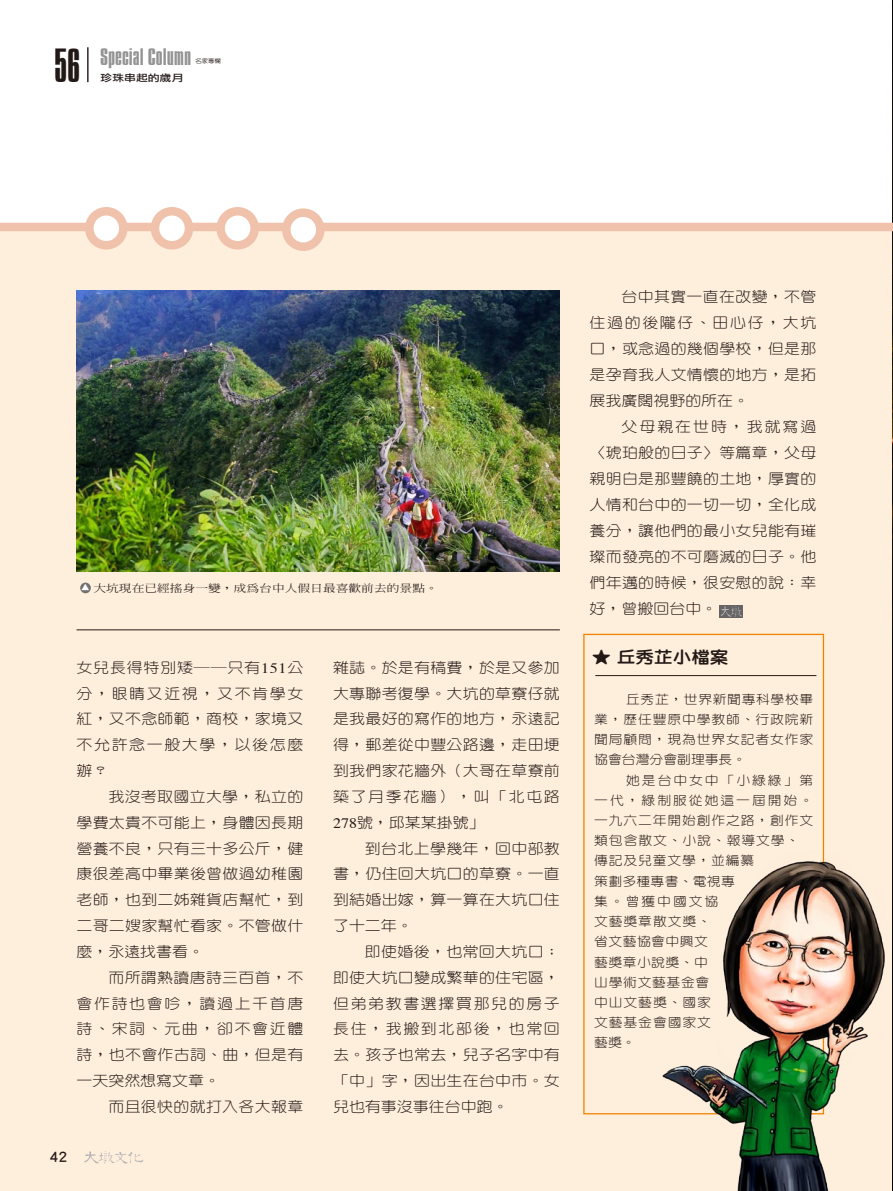
<style>
.page{position:relative;width:893px;height:1191px;background:#fff}
.page>*{position:absolute;margin:0;border:0;box-sizing:border-box;transform-origin:0 0}
.t1{font:300 20.55px "C029";color:#949495;scale:1.25 1}
.t2{font:16.8px "DFPG Yuan MXB MP BF";color:#221815;scale:1.11 1}
.t3{font:300 14.4px/25.8px "Yen Round";letter-spacing:.015em;color:#221815;text-align:justify;scale:1.11 1}
.t4{font:13.8px "Li Hei Pro";color:#221815}
.t5{font:300 12.45px/20.2px "Yen Round";letter-spacing:.06em;color:#221815;text-align:justify;scale:1.11 1}
.t6{font:500 10.2px "Inn Ming";color:#221815;scale:1.25 1}
.t7{font:9.6px "Li Gothic Med";color:#221815;scale:1.22 1}
.t8{font:500 5.7px "Yen Round";color:#221815;scale:1.11 1}
.s1{font-size:41.25px;color:#221815}
.s2{font-family:"Times";font-weight:400}
</style>
<div class="page">
<div style="left:0;top:227px;width:893px;height:964px;background:#feeedc"></div>
<img style="left:892px;top:0;width:1px;height:840px">
<div style="left:0;top:223px;width:893px;height:8px;background:#f1c2ab"></div>
<div style="left:286px;top:213px;width:34px;height:34px;background:#fff;border-radius:50%"></div>
<div style="left:282px;top:208px;width:43px;height:43px;border:9px solid #f1c2ab;border-radius:50%"></div>
<div style="left:221px;top:211px;width:34px;height:34px;background:#fff;border-radius:50%"></div>
<div style="left:216px;top:207px;width:43px;height:42px;border:9px solid #f1c2ab;border-radius:50%"></div>
<div style="left:155px;top:211px;width:34px;height:34px;background:#fff;border-radius:50%"></div>
<div style="left:151px;top:207px;width:42px;height:42px;border:9px solid #f1c2ab;border-radius:50%"></div>
<div style="left:89px;top:211px;width:34px;height:34px;background:#fff;border-radius:50%"></div>
<div style="left:85px;top:207px;width:43px;height:42px;border:9px solid #f1c2ab;border-radius:50%"></div>
<img style="left:77px;top:290px;width:483px;height:281px">
<div style="left:80px;top:582px;width:11px;height:11px;background:#727172;border-radius:50%"></div>
<hr style="left:77px;top:629px;width:483px;height:1px;background:#221815">
<hr style="left:595px;top:675px;width:221px;height:1px;background:#221815">
<hr style="left:87px;top:47px;width:2px;height:35px;background:#221815">
<svg style="left:84px;top:1151px;width:59px;height:12px"></svg>
<div style="left:720px;top:605px;width:23px;height:13px;background:#666464"></div>
<svg style="left:721px;top:606px;width:21px;height:11px"></svg>
<img style="left:641px;top:840px;width:252px;height:351px">
<h1 class="t1" style="left:54px;top:45px;width:111px"><span class="s1">56</span> Special Column</h1>
<p class="t8" style="left:196px;top:58px;width:24px">名家專欄</p>
<p class="t7" style="left:101px;top:73px;width:69px">珍珠串起的歲月</p>
<p class="t6" style="left:81px;top:583px;width:287px"><sup>▲</sup> 大坑現在已經搖身一變，成為台中人假日最喜歡前去的景點。</p>
<p class="t3" style="left:77px;top:654px;width:206px">女兒長得特別矮──只有<span class="s2">151</span>公分，眼睛又近視，又不肯學女紅，又不念師範，商校，家境又不允許念一般大學，以後怎麼辦？</p>
<p class="t3" style="left:77px;top:783px;width:206px;text-indent:32px">我沒考取國立大學，私立的學費太貴不可能上，身體因長期營養不良，只有三十多公斤，健康很差高中畢業後曾做過幼稚園老師，也到二姊雜貨店幫忙，到二哥二嫂家幫忙看家。不管做什麼，永遠找書看。</p>
<p class="t3" style="left:77px;top:964px;width:206px;text-indent:32px">而所謂熟讀唐詩三百首，不會作詩也會吟，讀過上千首唐詩、宋詞、元曲，卻不會近體詩，也不會作古詞、曲，但是有一天突然想寫文章。</p>
<p class="t3" style="left:108px;top:1093px;width:177px">而且很快的就打入各大報章</p>
<p class="t4" style="left:49px;top:1150px;width:19px">42</p>
<p class="t3" style="left:333px;top:654px;width:206px">雜誌。於是有稿費，於是又參加大專聯考復學。大坑的草寮仔就是我最好的寫作的地方，永遠記得，郵差從中豐公路邊，走田埂到我們家花牆外（大哥在草寮前築了月季花牆），叫「北屯路<span class="s2">278</span>號，邱某某掛號」</p>
<p class="t3" style="left:333px;top:835px;width:206px;text-indent:32px">到台北上學幾年，回中部教書，仍住回大坑口的草寮。一直到結婚出嫁，算一算在大坑口住了十二年。</p>
<p class="t3" style="left:333px;top:938px;width:206px;text-indent:32px">即使婚後，也常回大坑口；即使大坑口變成繁華的住宅區，但弟弟教書選擇買那兒的房子長住，我搬到北部後，也常回去。孩子也常去，兒子名字中有「中」字，因出生在台中市。女兒也有事沒事往台中跑。</p>
<p class="t3" style="left:590px;top:283px;width:206px;text-indent:32px">台中其實一直在改變，不管住過的後隴仔、田心仔，大坑口，或念過的幾個學校，但是那是孕育我人文情懷的地方，是拓展我廣闊視野的所在。</p>
<p class="t3" style="left:590px;top:413px;width:206px;text-indent:32px">父母親在世時，我就寫過〈琥珀般的日子〉等篇章，父母親明白是那豐饒的土地，厚實的人情和台中的一切一切，全化成養分，讓他們的最小女兒能有璀璨而發亮的不可磨滅的日子。他們年邁的時候，很安慰的說：幸好，曾搬回台中。</p>
<p class="t2" style="left:592px;top:648px;width:124px">★ 丘秀芷小檔案</p>
<p class="t5" style="left:594px;top:689px;width:199px;text-indent:32px">丘秀芷，世界新聞專科學校畢業，歷任豐原中學教師、行政院新聞局顧問，現為世界女記者女作家協會台灣分會副理事長。</p>
<p class="t5" style="left:594px;top:770px;width:199px;text-align:left;text-indent:32px">她是台中女中「小綠綠」第一代，綠制服從她這一屆開始。一九六二年開始創作之路，創作文類包含散文、小說、報導文學、傳記及兒童文學，並編纂<br>策劃多種專書、電視專<br>集。曾獲中國文協<br>文藝獎章散文獎、<br>省文藝協會中興文<br>藝獎章小說獎、中<br>山學術文藝基金會<br>中山文藝獎、國家<br>文藝基金會國家文<br>藝獎。</p>
</div>
